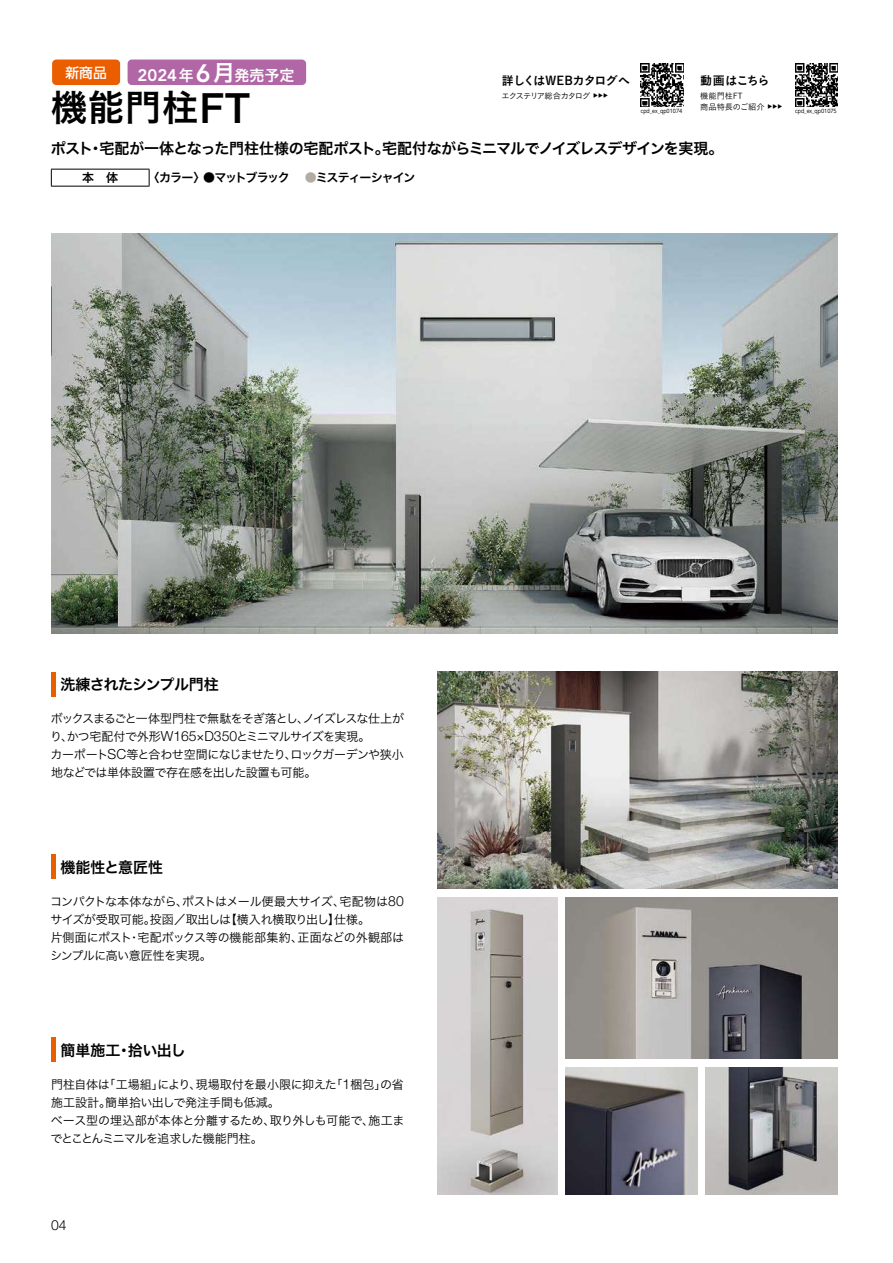
<style>
.page{position:relative;width:893px;height:1263px;background:#fff}
.page>*{position:absolute;margin:0;border:0;box-sizing:border-box;transform-origin:0 0}
.t1{font:36px "Hira Kaku Pro N W6";color:#000}
.t2{font:15px "Hira Kaku Pro N W6";letter-spacing:-.035em;color:#000}
.t3{font:15px "Hira Kaku Pro N W6";color:#fff}
.t4{font:15px "Hira Kaku Pro N W6";letter-spacing:-.015em;color:#000}
.t5{font:15px "Hira Kaku Pro N W6";color:#000}
.t6{font:300 13.95px "Helvetica Neue LT Std";color:#000}
.t7{font:500 13.8px "UD Shin Go Pro";color:#fff}
.t8{font:12px/18px "Hira Kaku Pro N W3";letter-spacing:-.035em;color:#000}
.t9{font:12px/18px "Hira Kaku Pro N W3";letter-spacing:-.055em;color:#000}
.t10{font:12px "Hira Kaku Pro N W6";letter-spacing:-.1em;color:#000}
.t11{font:12px "Koburina Go Std N W6";letter-spacing:-.045em;color:#000}
.t12{font:8.25px/10.6px "Koburina Go Std N W3";color:#000}
.t13{font:8.25px "Koburina Go Std N W3";letter-spacing:-.12em;color:#000}
.t14{font:5.25px "UD Shin Go Pro";color:#000;scale:.9 1}
.s1{font-family:"Avenir";font-weight:800;font-size:16.65px}
.s2{font-family:"Avenir";font-weight:800;font-size:24.9px}
.s3{font-size:22.5px}
.s4{font-family:"Minion Pro";font-size:9.9px}
.s5{font-family:"Helvetica Neue LT Std";font-weight:500;font-size:41.7px}
.s6{color:#b3ada1}
.s7{font-family:"Helvetica Neue LT Std";font-weight:300;font-size:13.95px}
</style>
<div class="page">
<div style="left:128px;top:60px;width:178px;height:25px;background:#b167a6;border-radius:4px"></div>
<div style="left:53px;top:61px;width:66px;height:23px;background:#eb5e00;border-radius:3px"></div>
<div style="left:52px;top:60px;width:68px;height:25px;border:2px solid #eb5e00;border-radius:3px"></div>
<img style="left:51px;top:234px;width:787px;height:400px">
<div style="left:51px;top:672px;width:5px;height:24px;background:#eb5e00"></div>
<div style="left:51px;top:855px;width:5px;height:24px;background:#eb5e00"></div>
<hr style="left:51px;top:169px;width:98px;height:1px;background:#000">
<svg style="left:51px;top:169px;width:1px;height:17px"></svg>
<svg style="left:149px;top:169px;width:1px;height:17px"></svg>
<hr style="left:51px;top:186px;width:98px;height:1px;background:#000">
<div style="left:51px;top:1037px;width:5px;height:25px;background:#eb5e00"></div>
<img style="left:438px;top:672px;width:400px;height:217px">
<img style="left:438px;top:897px;width:119px;height:298px">
<img style="left:566px;top:1067px;width:131px;height:128px">
<img style="left:706px;top:1067px;width:132px;height:128px">
<img style="left:566px;top:897px;width:272px;height:162px">
<img style="left:795px;top:64px;width:43px;height:42px">
<img style="left:641px;top:64px;width:42px;height:42px">
<p class="t7" style="left:65px;top:61px;width:43px">新商品</p>
<p class="t3" style="left:138px;top:62px;width:158px"><span class="s1">2024</span>年<span class="s2">6</span><span class="s3">月</span>発売予定</p>
<p class="t11" style="left:502px;top:71px;width:130px">詳しくはWEBカタログへ</p>
<p class="t13" style="left:501px;top:90px;width:108px">エクステリア総合カタログ <span class="s4">▶▶▶</span></p>
<p class="t11" style="left:700px;top:71px;width:71px">動画はこちら</p>
<p class="t12" style="left:700px;top:90px;width:84px">機能門柱FT<br>商品特長のご紹介 <span class="s4">▶▶▶</span></p>
<h1 class="t1" style="left:51px;top:75px;width:200px">機能門柱<span class="s5">FT</span></h1>
<p class="t2" style="left:51px;top:134px;width:674px">ポスト・宅配が一体となった門柱仕様の宅配ポスト。宅配付ながらミニマルでノイズレスデザインを実現。</p>
<p class="t14" style="left:641px;top:107px;width:48px">cpd_ex_qp01074</p>
<p class="t10" style="left:82px;top:167px;width:37px">本　体</p>
<p class="t10" style="left:147px;top:167px;width:270px">〈カラー〉●マットブラック　 <span class="s6">●</span>ミスティーシャイン</p>
<p class="t14" style="left:795px;top:107px;width:48px">cpd_ex_qp01075</p>
<p class="t2" style="left:60px;top:671px;width:160px">洗練されたシンプル門柱</p>
<p class="t9" style="left:50px;top:708px;width:355px">ボックスまるごと一体型門柱で無駄をそぎ落とし、ノイズレスな仕上がり、かつ宅配付で外形<span class="s7">W165</span>×<span class="s7">D350</span>とミニマルサイズを実現。<br>カーポート<span class="s7">SC</span>等と合わせ空間になじませたり、ロックガーデンや狭小地などでは単体設置で存在感を出した設置も可能。</p>
<p class="t5" style="left:60px;top:853px;width:104px">機能性と意匠性</p>
<p class="t8" style="left:50px;top:891px;width:356px">コンパクトな本体ながら、ポストはメール便最大サイズ、宅配物は<span class="s7">80</span>サイズが受取可能。投函／取出しは【横入れ横取り出し】仕様。<br>片側面にポスト・宅配ボックス等の機能部集約、正面などの外観部はシンプルに高い意匠性を実現。</p>
<p class="t4" style="left:60px;top:1036px;width:127px">簡単施工・拾い出し</p>
<p class="t8" style="left:50px;top:1074px;width:356px">門柱自体は「工場組」により、現場取付を最小限に抑えた「<span class="s7">1</span>梱包」の省施工設計。簡単拾い出しで発注手間も低減。<br>ベース型の埋込部が本体と分離するため、取り外しも可能で、施工までとことんミニマルを追求した機能門柱。</p>
<p class="t6" style="left:51px;top:1216px;width:17px">04</p>
</div>
